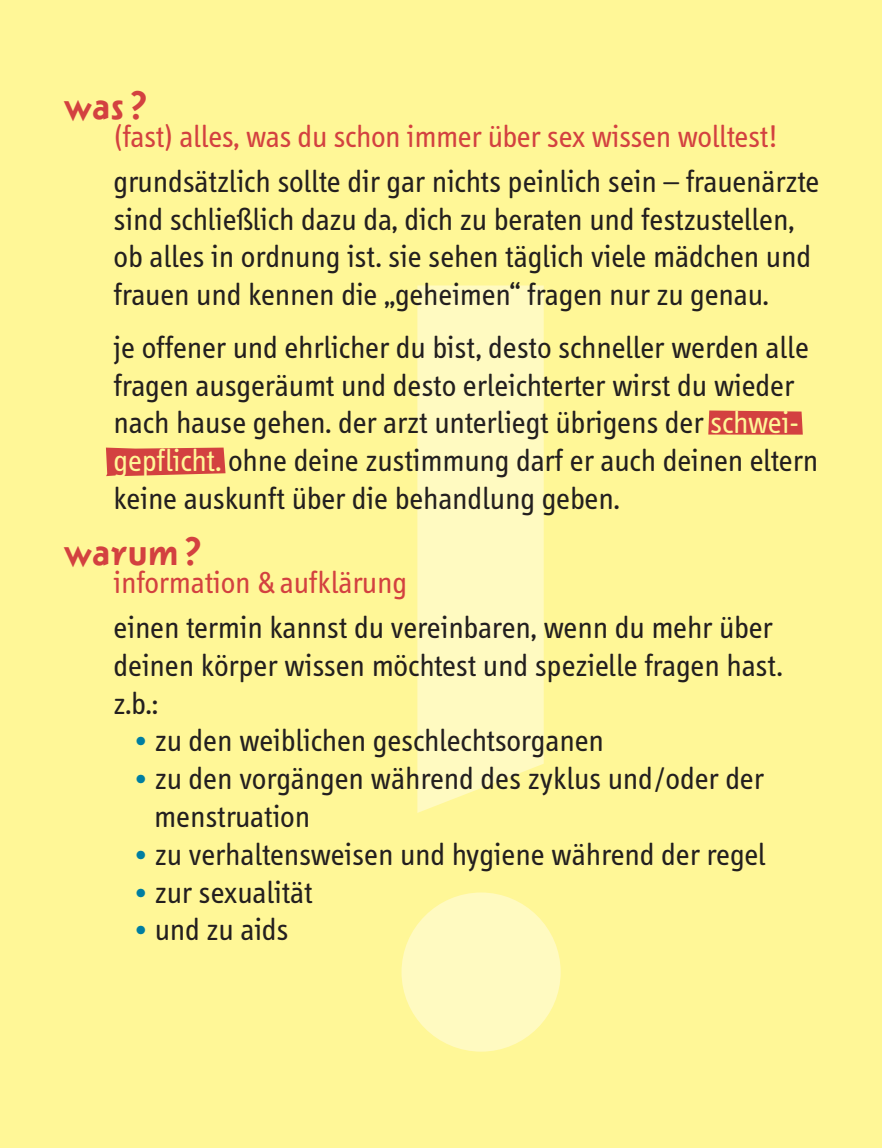
<style>
.page{position:relative;width:882px;height:1148px;background:#fff}
.page>*{position:absolute;margin:0;border:0;box-sizing:border-box;transform-origin:0 0}
.t1{font:700 1120px "Instanter";color:#fffac1}
.t2{font:700 42px "Instanter";color:#d34140}
.t3{font:31.5px/37.8px "Info";color:#231f1f}
.t4{font:31.5px "Info";letter-spacing:-.005em;color:#d34140}
.s1{color:#fff797}
.s2{color:#007ea1}
</style>
<div class="page">
<div style="left:0;top:0;width:31px;height:1148px;background:#fff797"></div>
<div style="left:1px;top:0;width:881px;height:1148px;background:#fff797"></div>
<svg style="left:106px;top:448px;width:120px;height:28px;background:#d54c45"></svg>
<svg style="left:708px;top:411px;width:95px;height:24px;background:#d44843"></svg>
<h2 class="t2" style="left:64px;top:89px;width:86px">was?</h2>
<p class="t4" style="left:114px;top:124px;width:666px">(fast) alles, was du schon immer über sex wissen wolltest!</p>
<p class="t3" style="left:114px;top:165px;width:707px">grundsätzlich sollte dir gar nichts peinlich sein – frauenärzte sind schließlich dazu da, dich zu beraten und festzustellen, ob alles in ordnung ist. sie sehen täglich viele mädchen und frauen und kennen die „geheimen“ fragen nur zu genau.</p>
<p class="t3" style="left:114px;top:331px;width:706px">je offener und ehrlicher du bist, desto schneller werden alle fragen ausgeräumt und desto erleichterter wirst du wieder nach hause gehen. der arzt unterliegt übrigens der <span class="s1">schwei&shy;gepflicht.</span> ohne deine zustimmung darf er auch deinen eltern keine auskunft über die behandlung geben.</p>
<h1 class="t1" style="left:283px;top:235px;width:352px">!</h1>
<h2 class="t2" style="left:64px;top:535px;width:140px">warum?</h2>
<p class="t4" style="left:114px;top:571px;width:295px">information &amp; aufklärung</p>
<p class="t3" style="left:114px;top:611px;width:670px">einen termin kannst du vereinbaren, wenn du mehr über deinen körper wissen möchtest und spezielle fragen hast. z.b.:</p>
<p class="t3" style="left:133px;top:725px;width:472px"><span class="s2">•</span> zu den weiblichen geschlechtsorganen</p>
<p class="t3" style="left:154px;top:763px;width:611px;text-indent:-21px"><span class="s2">•</span> zu den vorgängen während des zyklus und/oder der menstruation</p>
<p class="t3" style="left:133px;top:838px;width:634px"><span class="s2">•</span> zu verhaltensweisen und hygiene während der regel</p>
<p class="t3" style="left:133px;top:876px;width:181px"><span class="s2">•</span> zur sexualität</p>
<p class="t3" style="left:133px;top:914px;width:156px"><span class="s2">•</span> und zu aids</p>
</div>
